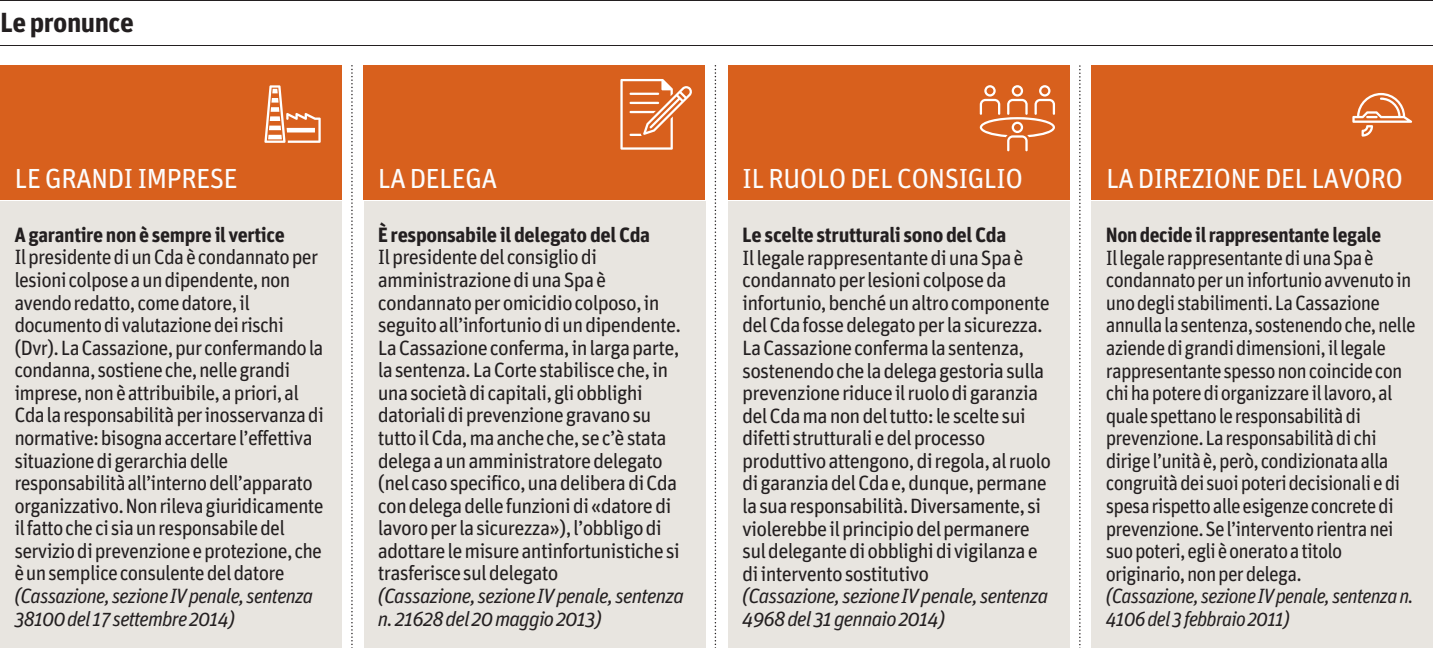
<style>
.page{position:relative;width:1433px;height:648px;background:#fff}
.page>*{position:absolute;margin:0;border:0;box-sizing:border-box;transform-origin:0 0}
.t1{font:27.68px "Unit Regular TF";letter-spacing:-.03em;color:#fcfcfc}
.t2{font:700 27.68px "Unit";letter-spacing:-.02em;color:#231f20}
.t3{font:20.7px/22.5px "Unit";letter-spacing:-.04em;color:#231f20}
.t4{font:20.7px/22.5px "Unit";letter-spacing:-.04em;color:#231f20;scale:.95 1}
.t5{font:italic 20.7px/22.5px "Unit";letter-spacing:-.04em;color:#231f20}
.t6{font:700 20.7px "Unit";letter-spacing:-.02em;color:#231f20}
.t7{font:italic 20.7px/22.5px "Unit";letter-spacing:-.04em;color:#231f20;scale:.95 1}
.t8{font:700 20.7px "Unit";letter-spacing:-.02em;color:#231f20;scale:.95 1}
</style>
<div class="page">
<div style="left:1092px;top:202px;width:341px;height:445px;background:#e8e5e0"></div>
<div style="left:0;top:201px;width:342px;height:446px;background:#e8e5e0"></div>
<div style="left:364px;top:201px;width:341px;height:446px;background:#e8e5e0"></div>
<div style="left:728px;top:202px;width:341px;height:445px;background:#e8e5e0"></div>
<div style="left:0;top:65px;width:342px;height:134px;background:#d8601d"></div>
<div style="left:363px;top:65px;width:342px;height:134px;background:#d8601d"></div>
<div style="left:728px;top:65px;width:341px;height:135px;background:#d8601d"></div>
<div style="left:1091px;top:65px;width:342px;height:135px;background:#d8601d"></div>
<svg style="left:264px;top:85px;width:57px;height:58px"></svg>
<svg style="left:620px;top:79px;width:72px;height:70px"></svg>
<svg style="left:980px;top:85px;width:75px;height:66px"></svg>
<svg style="left:1352px;top:93px;width:60px;height:43px"></svg>
<svg style="left:351px;top:65px;width:2px;height:580px"></svg>
<svg style="left:714px;top:65px;width:2px;height:580px"></svg>
<svg style="left:1079px;top:65px;width:1px;height:583px"></svg>
<hr style="left:0;top:0;width:1432px;height:1px;background:#231f20">
<hr style="left:0;top:46px;width:1432px;height:1px;background:#231f20">
<h1 class="t2" style="left:0;top:6px;width:135px">Lepronunce</h1>
<h1 class="t1" style="left:14px;top:161px;width:225px">LE GRANDI IMPRESE</h1>
<h1 class="t1" style="left:378px;top:161px;width:121px">LA DELEGA</h1>
<h1 class="t1" style="left:742px;top:161px;width:282px">IL RUOLO DEL CONSIGLIO</h1>
<h1 class="t1" style="left:1106px;top:161px;width:299px">LA DIREZIONE DEL LAVORO</h1>
<p class="t6" style="left:14px;top:221px;width:272px">Agarantirenon è sempre ilvertice</p>
<p class="t3" style="left:14px;top:245px;width:311px">IlpresidentediunCdaècondannatoper lesionicolposeaundipendente,non avendoredatto,comedatore,il documentodivalutazionedeirischi (Dvr).LaCassazione,purconfermandola condanna,sostieneche,nellegrandi imprese,nonèattribuibile,apriori,al Cdalaresponsabilitàperinosservanzadi normative:bisognaaccertarel’effettiva situazionedigerarchiadelle responsabilitàall’internodell’apparato organizzativo.Nonrilevagiuridicamente ilfattochecisiaunresponsabiledel serviziodiprevenzioneeprotezione,che èunsempliceconsulentedeldatore</p>
<p class="t5" style="left:14px;top:583px;width:300px">(Cassazione,sezioneIVpenale,sentenza<br>38100del17settembre2014)</p>
<p class="t6" style="left:378px;top:221px;width:274px">Èresponsabile ildelegato delCda</p>
<p class="t3" style="left:378px;top:245px;width:305px">Ilpresidentedelconsigliodi amministrazionediunaSpaè condannatoperomicidiocolposo,in seguitoall’infortuniodiundipendente.<br>LaCassazioneconferma,inlargaparte, lasentenza.LaCortestabilisceche,in unasocietàdicapitali,gliobblighi datorialidiprevenzionegravanosu tuttoilCda,maancheche,sec’èstata delegaaunamministratoredelegato (nelcasospecifico,unadeliberadiCda condelegadellefunzionidi«datoredi lavoroperlasicurezza»),l’obbligodi adottarelemisureantinfortunistichesi trasferiscesuldelegato</p>
<p class="t5" style="left:378px;top:583px;width:308px">(Cassazione,sezioneIVpenale,sentenza n.21628del20maggio2013)</p>
<p class="t6" style="left:742px;top:222px;width:265px">Le sceltestrutturali sonodelCda</p>
<p class="t3" style="left:742px;top:245px;width:310px">IllegalerappresentantediunaSpaè condannatoperlesionicolposeda infortunio,benchéunaltrocomponente delCdafossedelegatoperlasicurezza.<br>LaCassazioneconfermalasentenza, sostenendocheladelegagestoriasulla prevenzioneriduceilruolodigaranzia delCdamanondeltutto:lesceltesui difettistrutturaliedelprocesso produttivoattengono,diregola,alruolo digaranziadelCdae,dunque,permane lasuaresponsabilità.Diversamente,si violerebbeilprincipiodelpermanere suldelegantediobblighidivigilanzae diinterventosostitutivo</p>
<p class="t5" style="left:742px;top:584px;width:308px">(Cassazione,sezioneIVpenale,sentenza<br>4968del31gennaio2014)</p>
<p class="t8" style="left:1105px;top:222px;width:291px">Nondecide ilrappresentante legale</p>
<p class="t4" style="left:1105px;top:245px;width:328px">IllegalerappresentantediunaSpaè condannatoperuninfortunioavvenutoin unodeglistabilimenti.LaCassazione annullalasentenza,sostenendoche,nelle aziendedigrandidimensioni,illegale rappresentantespessononcoincidecon chihapoterediorganizzareillavoro,al qualespettanoleresponsabilitàdi prevenzione.Laresponsabilitàdichi dirigel’unitàè,però,condizionataalla congruitàdeisuoipoteridecisionaliedi spesarispettoalleesigenzeconcretedi prevenzione.Sel’interventorientranei suopoteri,eglièoneratoatitolo originario,nonperdelega.</p>
<p class="t7" style="left:1105px;top:584px;width:326px">(Cassazione,sezioneIVpenale,sentenzan.<br>4106del3febbraio2011)</p>
</div>
